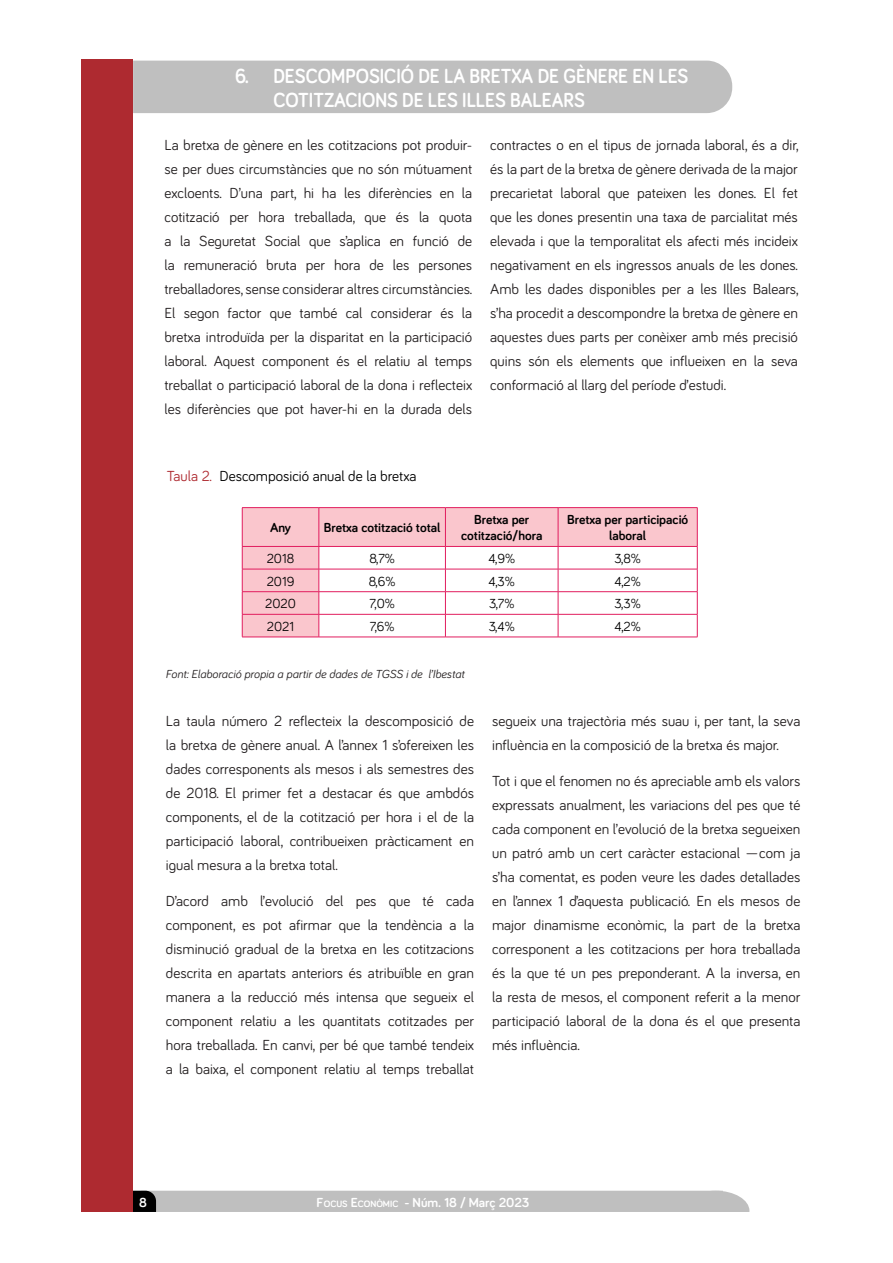
<style>
.page{position:relative;width:893px;height:1263px;background:#fff}
.page>*{position:absolute;margin:0;border:0;box-sizing:border-box;transform-origin:0 0}
.t1{font:700 21px/24px "Bariol";color:#fff;scale:.9 1}
.t2{font:15px/24px "Bariol";color:#231f20;text-align:justify}
.t3{font:15px "Bariol";color:#000}
.Font_taula_i_grafic{font:700 13.5px/16.2px "Bariol";color:#000;text-align:center}
.Font_taula_i_grafic-2{font:13.5px "Bariol";color:#000}
.t4{font:700 13.5px "Bariol";color:#fff}
.Font_taula_i_grafic-3{font:italic 12px "Bariol";color:#231f20}
.t5{font:700 9.45px "Bariol";color:#fff}
.s1{color:#ae2a30}
.s2{font-size:13.5px}
</style>
<div class="page">
<div style="left:682px;top:1191px;width:67px;height:40px;background:#bfbfbf;border-radius:50%"></div>
<div style="left:132px;top:1191px;width:576px;height:21px;background:#bfbfbf"></div>
<div style="left:166px;top:1212px;width:604px;height:21px;background:#fff"></div>
<div style="left:81px;top:60px;width:51px;height:1152px;background:#ae2a30"></div>
<div style="left:133px;top:61px;width:599px;height:52px;background:#bfbfbf"></div>
<svg style="left:243px;top:508px;width:454px;height:129px"></svg>
<hr style="left:242px;top:507px;width:77px;height:1px;background:#e11d5e">
<hr style="left:242px;top:508px;width:1px;height:38px;background:#e11d5e">
<hr style="left:319px;top:507px;width:126px;height:1px;background:#e11d5e">
<hr style="left:319px;top:508px;width:1px;height:38px;background:#e11d5e">
<hr style="left:445px;top:507px;width:113px;height:1px;background:#e11d5e">
<hr style="left:445px;top:508px;width:1px;height:38px;background:#e11d5e">
<hr style="left:558px;top:507px;width:139px;height:1px;background:#e11d5e">
<hr style="left:558px;top:508px;width:1px;height:38px;background:#e11d5e">
<hr style="left:697px;top:508px;width:1px;height:38px;background:#e11d5e">
<hr style="left:242px;top:546px;width:77px;height:1px;background:#e11d5e">
<hr style="left:319px;top:546px;width:126px;height:1px;background:#e11d5e">
<hr style="left:445px;top:546px;width:113px;height:1px;background:#e11d5e">
<hr style="left:558px;top:546px;width:139px;height:1px;background:#e11d5e">
<hr style="left:242px;top:569px;width:77px;height:1px;background:#e11d5e">
<hr style="left:319px;top:569px;width:126px;height:1px;background:#e11d5e">
<hr style="left:445px;top:569px;width:113px;height:1px;background:#e11d5e">
<hr style="left:558px;top:569px;width:139px;height:1px;background:#e11d5e">
<hr style="left:242px;top:591px;width:77px;height:1px;background:#e11d5e">
<hr style="left:319px;top:591px;width:126px;height:1px;background:#e11d5e">
<hr style="left:445px;top:591px;width:113px;height:1px;background:#e11d5e">
<hr style="left:558px;top:591px;width:139px;height:1px;background:#e11d5e">
<hr style="left:242px;top:614px;width:77px;height:1px;background:#e11d5e">
<svg style="left:242px;top:547px;width:1px;height:90px"></svg>
<hr style="left:319px;top:614px;width:126px;height:1px;background:#e11d5e">
<svg style="left:319px;top:547px;width:1px;height:90px"></svg>
<hr style="left:445px;top:614px;width:113px;height:1px;background:#e11d5e">
<svg style="left:445px;top:547px;width:1px;height:90px"></svg>
<hr style="left:558px;top:614px;width:139px;height:1px;background:#e11d5e">
<svg style="left:558px;top:547px;width:1px;height:90px"></svg>
<svg style="left:697px;top:547px;width:1px;height:90px"></svg>
<hr style="left:242px;top:637px;width:77px;height:1px;background:#e11d5e">
<hr style="left:319px;top:637px;width:126px;height:1px;background:#e11d5e">
<hr style="left:445px;top:637px;width:113px;height:1px;background:#e11d5e">
<hr style="left:558px;top:637px;width:139px;height:1px;background:#e11d5e">
<p class="t1" style="left:273px;top:63px;width:463px;text-indent:-38px">6. DESCOMPOSICIÓ DE LA BRETXA DE GÈNERE EN LES<br>COTITZACIONS DE LES ILLES BALEARS</p>
<p class="t2" style="left:164px;top:132px;width:309px">La bretxa de gènere en les cotitzacions pot produir&shy;se per dues circumstàncies que no són mútuament excloents. D’una part, hi ha les diferències en la cotització per hora treballada, que és la quota a la Seguretat Social que s’aplica en funció de la remuneració bruta per hora de les persones treballadores, sense considerar altres circumstàncies.<br>El segon factor que també cal considerar és la bretxa introduïda per la disparitat en la participació laboral. Aquest component és el relatiu al temps treballat o participació laboral de la dona i reflecteix les diferències que pot haver-hi en la durada dels</p>
<p class="t2" style="left:490px;top:132px;width:310px">contractes o en el tipus de jornada laboral, és a dir, és la part de la bretxa de gènere derivada de la major precarietat laboral que pateixen les dones. El fet que les dones presentin una taxa de parcialitat més elevada i que la temporalitat els afecti més incideix negativament en els ingressos anuals de les dones.<br>Amb les dades disponibles per a les Illes Balears, s’ha procedit a descompondre la bretxa de gènere en aquestes dues parts per conèixer amb més precisió quins són els elements que influeixen en la seva conformació al llarg del període d’estudi.</p>
<p class="t3" style="left:167px;top:466px;width:251px"><span class="s1">Taula 2.</span> Descomposició anual de la bretxa</p>
<p class="Font_taula_i_grafic" style="left:270px;top:519px;width:23px">Any</p>
<p class="Font_taula_i_grafic" style="left:324px;top:519px;width:118px">Bretxa cotització total</p>
<p class="Font_taula_i_grafic" style="left:461px;top:511px;width:83px">Bretxa per cotització/hora</p>
<p class="Font_taula_i_grafic" style="left:567px;top:511px;width:123px">Bretxa per participació laboral</p>
<p class="Font_taula_i_grafic-2" style="left:267px;top:549px;width:29px">2018</p>
<p class="Font_taula_i_grafic-2" style="left:369px;top:549px;width:27px">8,7%</p>
<p class="Font_taula_i_grafic-2" style="left:488px;top:549px;width:28px">4,9%</p>
<p class="Font_taula_i_grafic-2" style="left:614px;top:549px;width:28px">3,8%</p>
<p class="Font_taula_i_grafic-2" style="left:267px;top:572px;width:29px">2019</p>
<p class="Font_taula_i_grafic-2" style="left:369px;top:572px;width:28px">8,6%</p>
<p class="Font_taula_i_grafic-2" style="left:488px;top:572px;width:28px">4,3%</p>
<p class="Font_taula_i_grafic-2" style="left:614px;top:572px;width:28px">4,2%</p>
<p class="Font_taula_i_grafic-2" style="left:265px;top:595px;width:32px">2020</p>
<p class="Font_taula_i_grafic-2" style="left:369px;top:595px;width:27px">7,0%</p>
<p class="Font_taula_i_grafic-2" style="left:489px;top:595px;width:27px">3,7%</p>
<p class="Font_taula_i_grafic-2" style="left:615px;top:595px;width:28px">3,3%</p>
<p class="Font_taula_i_grafic-2" style="left:267px;top:617px;width:29px">2021</p>
<p class="Font_taula_i_grafic-2" style="left:370px;top:617px;width:26px">7,6%</p>
<p class="Font_taula_i_grafic-2" style="left:489px;top:617px;width:28px">3,4%</p>
<p class="Font_taula_i_grafic-2" style="left:614px;top:617px;width:28px">4,2%</p>
<p class="Font_taula_i_grafic-3" style="left:166px;top:666px;width:300px">Font: Elaboració propia a partir de dades de TGSS i de l’Ibestat</p>
<p class="t2" style="left:166px;top:708px;width:310px">La taula número 2 reflecteix la descomposició de la bretxa de gènere anual. A l’annex 1 s’ofereixen les dades corresponents als mesos i als semestres des de 2018. El primer fet a destacar és que ambdós components, el de la cotització per hora i el de la participació laboral, contribueixen pràcticament en igual mesura a la bretxa total.</p>
<p class="t2" style="left:166px;top:888px;width:310px">D’acord amb l’evolució del pes que té cada component, es pot afirmar que la tendència a la disminució gradual de la bretxa en les cotitzacions descrita en apartats anteriors és atribuïble en gran manera a la reducció més intensa que segueix el component relatiu a les quantitats cotitzades per hora treballada. En canvi, per bé que també tendeix a la baixa, el component relatiu al temps treballat</p>
<p class="t2" style="left:492px;top:708px;width:310px">segueix una trajectòria més suau i, per tant, la seva influència en la composició de la bretxa és major.</p>
<p class="t2" style="left:492px;top:768px;width:310px">Tot i que el fenomen no és apreciable amb els valors expressats anualment, les variacions del pes que té cada component en l’evolució de la bretxa segueixen un patró amb un cert caràcter estacional —com ja s’ha comentat, es poden veure les dades detallades en l’annex 1 d’aquesta publicació. En els mesos de major dinamisme econòmic, la part de la bretxa corresponent a les cotitzacions per hora treballada és la que té un pes preponderant. A la inversa, en la resta de mesos, el component referit a la menor participació laboral de la dona és el que presenta més influència.</p>
<p class="t4" style="left:139px;top:1193px;width:9px">8</p>
<p class="t5" style="left:317px;top:1197px;width:214px"><span class="s2">F</span>OCUS <span class="s2">E</span>CONÒMIC <span class="s2">- N</span><span class="s2">úm.</span> <span class="s2">18 /</span> <span class="s2">Març 2023</span></p>
</div>
